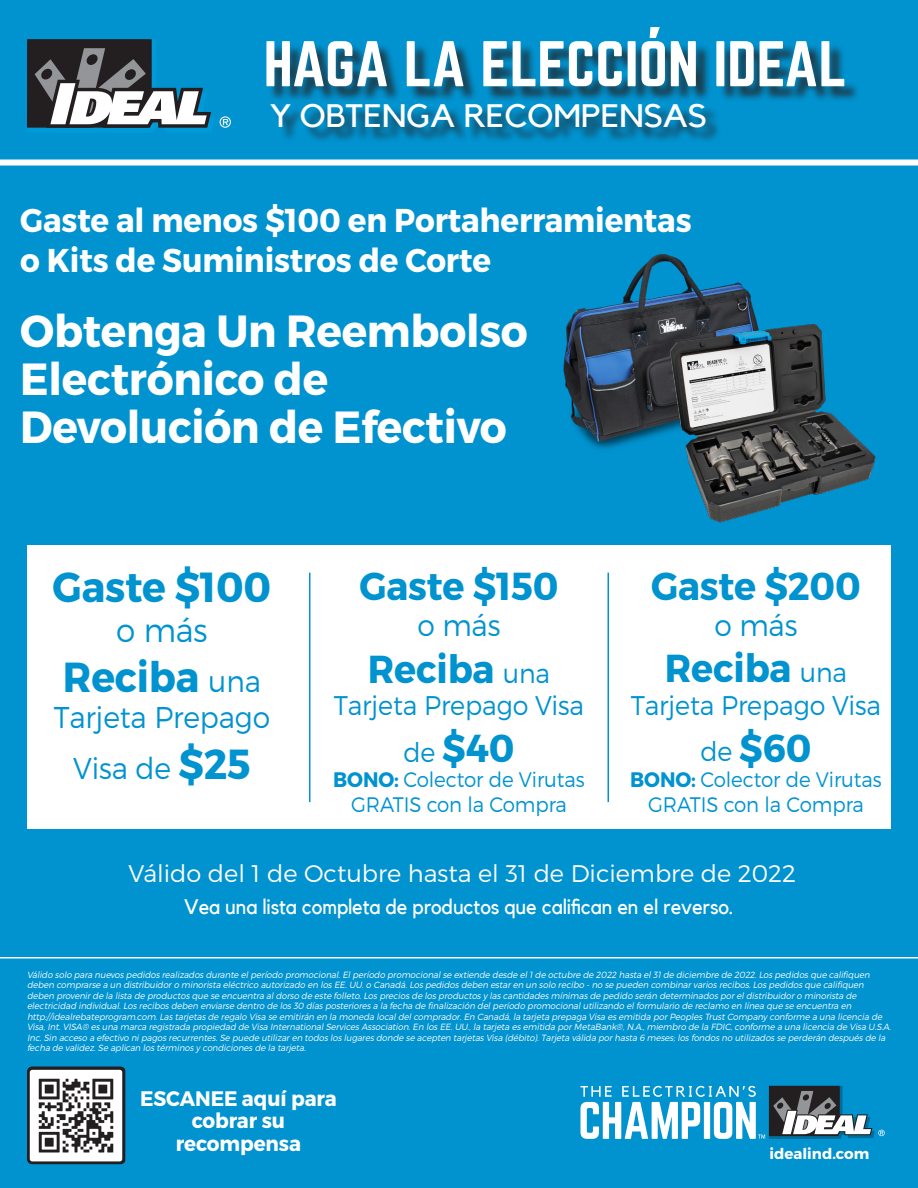
<style>
.page{position:relative;width:918px;height:1188px;background:#0093d0}
.page>*{position:absolute;margin:0;border:0;box-sizing:border-box;transform-origin:0 0}
.t1{font:56.4px "Norwester";color:#fff;scale:1.04 1}
.t2{font:700 45px/48px "Montserrat";letter-spacing:-.005em;color:#fff;scale:.94 1}
.t3{font:700 42px "Montserrat";letter-spacing:-.005em;color:#0093d0;scale:.94 1}
.t4{font:700 39px "Montserrat";letter-spacing:-.005em;color:#0093d0;scale:.94 1}
.t5{font:700 33px/39.6px "Montserrat";letter-spacing:-.005em;color:#fff;scale:.94 1}
.t6{font:300 33px "Montserrat";color:#0093d0;scale:.94 1}
.t7{font:32.4px "Kollektif";color:#fff;scale:1.04 1}
.t8{font:300 30px/50.4px "Montserrat";letter-spacing:-.005em;color:#0093d0;text-align:center;scale:.94 1}
.t9{font:300 27px "Montserrat";letter-spacing:-.005em;color:#0093d0;scale:.94 1}
.t10{font:300 24px "Montserrat";color:#fff}
.t11{font:300 21px/25.2px "Montserrat";letter-spacing:-.005em;color:#0093d0;text-align:center;scale:.94 1}
.t12{font:21px "Kollektif";letter-spacing:-.005em;color:#fff;scale:.95 1}
.t13{font:700 21px/22.5px "Montserrat";letter-spacing:-.005em;color:#fff;text-align:center;scale:.95 1}
.t14{font:700 15px "Montserrat";color:#fff}
.t15{font:italic 300 9px/10.5px "Montserrat";letter-spacing:-.015em;color:#fff;scale:.95 1}
.s1{font-weight:300;font-size:30px}
.s2{font-weight:700;font-size:42px}
.s3{font-weight:300;font-size:27px}
.s4{font-weight:700}
</style>
<div class="page">
<div style="left:273px;top:106px;width:449px;height:38px;background:#231f20;opacity:.75"></div>
<div style="left:268px;top:43px;width:593px;height:60px;background:#231f20;opacity:.75"></div>
<svg style="left:581px;top:1086px;width:304px;height:53px"></svg>
<hr style="left:0;top:957px;width:918px;height:1px;background:#fff">
<div style="left:0;top:160px;width:918px;height:6px;background:#fff"></div>
<img style="left:27px;top:1066px;width:98px;height:98px">
<img style="left:563px;top:254px;width:193px;height:195px">
<img style="left:657px;top:319px;width:219px;height:204px">
<div style="left:27px;top:546px;width:864px;height:283px;background:#fff"></div>
<hr style="left:309px;top:573px;width:1px;height:229px;background:#0093d0">
<hr style="left:608px;top:573px;width:1px;height:229px;background:#0093d0">
<svg style="left:27px;top:39px;width:204px;height:89px"></svg>
<svg style="left:650px;top:27px;width:10px;height:11px"></svg>
<h1 class="t1" style="left:264px;top:37px;width:563px">HAGA LA ELECCION IDEAL</h1>
<h3 class="t7" style="left:270px;top:97px;width:422px">Y OBTENGA RECOMPENSAS</h3>
<h3 class="t5" style="left:20px;top:201px;width:716px">Gaste al menos $100 en Portaherramientas o Kits de Suministros de Corte</h3>
<h2 class="t2" style="left:20px;top:307px;width:542px">Obtenga Un Reembolso<br>Electrónico de<br>Devolución de Efectivo</h2>
<h3 class="t3" style="left:53px;top:561px;width:234px">Gaste $100</h3>
<h3 class="t6" style="left:116px;top:610px;width:99px">o más</h3>
<h3 class="t3" style="left:63px;top:651px;width:212px">Reciba <span class="s1">una</span></h3>
<h3 class="t8" style="left:54px;top:692px;width:232px">Tarjeta Prepago<br>Visa de <span class="s2">$25</span></h3>
<h3 class="t4" style="left:359px;top:562px;width:213px">Gaste $150</h3>
<h3 class="t8" style="left:417px;top:600px;width:90px">o más</h3>
<h3 class="t4" style="left:368px;top:645px;width:196px">Reciba <span class="s3">una</span></h3>
<h3 class="t9" style="left:334px;top:689px;width:268px">Tarjeta Prepago Visa</h3>
<h3 class="t4" style="left:404px;top:724px;width:120px"><span class="s3">de</span> $40</h3>
<h3 class="t11" style="left:333px;top:767px;width:269px"><span class="s4">BONO:</span> Colector de Virutas<br>GRATIS con la Compra</h3>
<h3 class="t4" style="left:651px;top:561px;width:225px">Gaste $200</h3>
<h3 class="t8" style="left:714px;top:599px;width:90px">o más</h3>
<h3 class="t4" style="left:665px;top:644px;width:196px">Reciba <span class="s3">una</span></h3>
<h3 class="t9" style="left:631px;top:689px;width:268px">Tarjeta Prepago Visa</h3>
<h3 class="t4" style="left:701px;top:723px;width:119px"><span class="s3">de</span> $60</h3>
<h3 class="t11" style="left:630px;top:766px;width:269px"><span class="s4">BONO:</span> Colector de Virutas<br>GRATIS con la Compra</h3>
<h3 class="t10" style="left:129px;top:859px;width:669px">Válido del 1 de Octubre hasta el 31 de Diciembre de 2022</h3>
<h3 class="t12" style="left:184px;top:894px;width:580px">Vea una lista completa de productos que califican en el reverso.</h3>
<p class="t15" style="left:27px;top:969px;width:913px">Válido solo para nuevos pedidos realizados durante elperíodo promocional.Elperíodo promocionalse extiende desde el1de octubre de 2022 hasta el31de diciembre de 2022.Los pedidos que califiquen deben comprarse a un distribuidoro minorista eléctrico autorizado en los EE.UU.o Canadá.Los pedidos deben estaren un solo recibo -no se pueden combinarvarios recibos.Los pedidos que califiquen deben provenirde la lista de productos que se encuentra aldorso de este folleto.Los precios de los productos y las cantidades mínimas de pedido serán determinados poreldistribuidoro minorista de electricidad individual.Los recibos deben enviarse dentro de los 30 días posteriores a la fecha de finalización delperíodo promocionalutilizando elformulario de reclamo en línea que se encuentra en http://idealrebateprogram.com.Las tarjetas de regalo Visa se emitirán en la moneda localdelcomprador.En Canadá,la tarjeta prepaga Visa es emitida porPeoples TrustCompany conforme a una licencia de Visa,Int.VISA® es una marca registrada propiedad de Visa InternationalServices Association.En los EE.UU.,la tarjeta es emitida porMetaBank®,N.A.,miembro de la FDIC,conforme a una licencia de Visa U.S.A.<br>Inc.Sin acceso a efectivo nipagos recurrentes.Se puede utilizaren todos los lugares donde se acepten tarjetas Visa (débito).Tarjeta válida porhasta 6 meses;los fondos no utilizados se perderán después de la fecha de validez.Se aplican los términos y condiciones de la tarjeta.</p>
<h3 class="t13" style="left:140px;top:1087px;width:208px">ESCANEE aquí para cobrar su recompensa</h3>
<h3 class="t14" style="left:770px;top:1145px;width:101px">idealind.com</h3>
</div>
